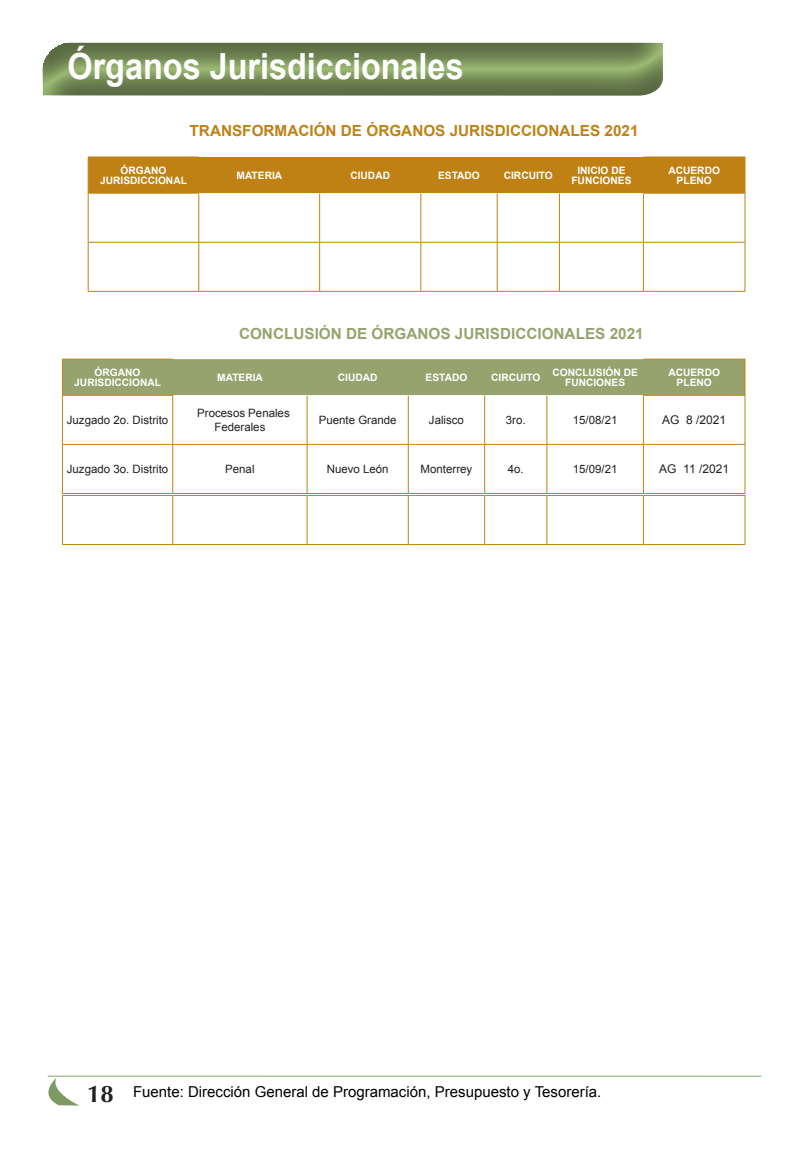
<style>
.page{position:relative;width:808px;height:1149px;background:#fff}
.page>*{position:absolute;margin:0;border:0;box-sizing:border-box;transform-origin:0 0}
.t1{font:700 36px "Arial";color:#fff;scale:.9 1}
.t2{font:700 24px "Optima";color:#231f20}
.t3{font:700 15.3px "Arial";color:#bf8114}
.t4{font:700 15.3px "Arial";color:#96a36e}
.t5{font:15px "Arial";color:#000}
.t6{font:12px "Arial";color:#231f20}
.t7{font:11.4px/13.8px "Arial";color:#231f20}
.t8{font:700 10.2px "Arial";color:#fff}
</style>
<div class="page">
<hr style="left:48px;top:1075px;width:713px;height:1px;background:#7da869">
<svg style="left:48px;top:1078px;width:30px;height:27px"></svg>
<div style="left:39px;top:38px;width:624px;height:60px;background:#231f20;opacity:.5"></div>
<div style="left:89px;top:157px;width:655px;height:36px;background:#bf8114"></div>
<svg style="left:89px;top:193px;width:655px;height:98px"></svg>
<hr style="left:88px;top:156px;width:111px;height:1px;background:#bf8114">
<hr style="left:88px;top:157px;width:1px;height:36px;background:#bf8114">
<hr style="left:643px;top:156px;width:102px;height:1px;background:#bf8114">
<hr style="left:88px;top:193px;width:111px;height:1px;background:#bf8114">
<hr style="left:643px;top:193px;width:102px;height:1px;background:#bf8114">
<hr style="left:744px;top:157px;width:1px;height:36px;background:#bf8114">
<hr style="left:88px;top:193px;width:1px;height:49px;background:#bf8114">
<hr style="left:198px;top:193px;width:1px;height:49px;background:#bf8114">
<hr style="left:319px;top:193px;width:1px;height:49px;background:#bf8114">
<hr style="left:420px;top:193px;width:1px;height:49px;background:#bf8114">
<hr style="left:497px;top:193px;width:1px;height:49px;background:#bf8114">
<hr style="left:559px;top:193px;width:1px;height:49px;background:#bf8114">
<hr style="left:643px;top:193px;width:1px;height:49px;background:#bf8114">
<hr style="left:744px;top:193px;width:1px;height:49px;background:#bf8114">
<hr style="left:88px;top:242px;width:111px;height:1px;background:#bf8114">
<hr style="left:88px;top:242px;width:1px;height:49px;background:#bf8114">
<hr style="left:199px;top:242px;width:121px;height:1px;background:#bf8114">
<hr style="left:198px;top:242px;width:1px;height:49px;background:#bf8114">
<hr style="left:320px;top:242px;width:101px;height:1px;background:#bf8114">
<hr style="left:319px;top:242px;width:1px;height:49px;background:#bf8114">
<hr style="left:421px;top:242px;width:76px;height:1px;background:#bf8114">
<hr style="left:420px;top:242px;width:1px;height:49px;background:#bf8114">
<hr style="left:497px;top:242px;width:62px;height:1px;background:#bf8114">
<hr style="left:497px;top:242px;width:1px;height:49px;background:#bf8114">
<hr style="left:559px;top:242px;width:84px;height:1px;background:#bf8114">
<hr style="left:559px;top:242px;width:1px;height:49px;background:#bf8114">
<hr style="left:643px;top:242px;width:102px;height:1px;background:#bf8114">
<hr style="left:643px;top:242px;width:1px;height:49px;background:#bf8114">
<hr style="left:744px;top:242px;width:1px;height:49px;background:#bf8114">
<hr style="left:88px;top:291px;width:111px;height:1px;background:#bf8114">
<hr style="left:199px;top:291px;width:121px;height:1px;background:#bf8114">
<hr style="left:320px;top:291px;width:101px;height:1px;background:#bf8114">
<hr style="left:421px;top:291px;width:76px;height:1px;background:#bf8114">
<hr style="left:497px;top:291px;width:62px;height:1px;background:#bf8114">
<hr style="left:559px;top:291px;width:84px;height:1px;background:#bf8114">
<hr style="left:643px;top:291px;width:102px;height:1px;background:#bf8114">
<div style="left:63px;top:359px;width:681px;height:36px;background:#96a36e"></div>
<svg style="left:63px;top:395px;width:681px;height:98px"></svg>
<hr style="left:62px;top:358px;width:111px;height:1px;background:#bf8114">
<hr style="left:62px;top:359px;width:1px;height:36px;background:#bf8114">
<hr style="left:643px;top:358px;width:102px;height:1px;background:#bf8114">
<hr style="left:62px;top:394px;width:111px;height:1px;background:#bf8114">
<hr style="left:643px;top:394px;width:102px;height:1px;background:#bf8114">
<hr style="left:744px;top:359px;width:1px;height:36px;background:#bf8114">
<hr style="left:62px;top:395px;width:1px;height:49px;background:#bf8114">
<hr style="left:172px;top:395px;width:1px;height:49px;background:#bf8114">
<hr style="left:307px;top:395px;width:1px;height:49px;background:#bf8114">
<hr style="left:408px;top:395px;width:1px;height:49px;background:#bf8114">
<hr style="left:484px;top:395px;width:1px;height:49px;background:#bf8114">
<hr style="left:546px;top:395px;width:1px;height:49px;background:#bf8114">
<hr style="left:643px;top:395px;width:1px;height:49px;background:#bf8114">
<hr style="left:744px;top:395px;width:1px;height:49px;background:#bf8114">
<hr style="left:62px;top:444px;width:111px;height:1px;background:#bf8114">
<hr style="left:62px;top:444px;width:1px;height:49px;background:#bf8114">
<hr style="left:173px;top:444px;width:134px;height:1px;background:#bf8114">
<hr style="left:172px;top:444px;width:1px;height:49px;background:#bf8114">
<hr style="left:307px;top:444px;width:101px;height:1px;background:#bf8114">
<hr style="left:307px;top:444px;width:1px;height:49px;background:#bf8114">
<hr style="left:408px;top:444px;width:77px;height:1px;background:#bf8114">
<hr style="left:408px;top:444px;width:1px;height:49px;background:#bf8114">
<hr style="left:485px;top:444px;width:62px;height:1px;background:#bf8114">
<hr style="left:484px;top:444px;width:1px;height:49px;background:#bf8114">
<hr style="left:547px;top:444px;width:96px;height:1px;background:#bf8114">
<hr style="left:546px;top:444px;width:1px;height:49px;background:#bf8114">
<hr style="left:643px;top:444px;width:102px;height:1px;background:#bf8114">
<hr style="left:643px;top:444px;width:1px;height:49px;background:#bf8114">
<hr style="left:744px;top:444px;width:1px;height:49px;background:#bf8114">
<hr style="left:62px;top:493px;width:111px;height:1px;background:#bf8114">
<hr style="left:173px;top:493px;width:134px;height:1px;background:#bf8114">
<hr style="left:307px;top:493px;width:101px;height:1px;background:#bf8114">
<hr style="left:408px;top:493px;width:77px;height:1px;background:#bf8114">
<hr style="left:485px;top:493px;width:62px;height:1px;background:#bf8114">
<hr style="left:547px;top:493px;width:96px;height:1px;background:#bf8114">
<hr style="left:643px;top:493px;width:102px;height:1px;background:#bf8114">
<hr style="left:62px;top:495px;width:111px;height:1px;background:#bf8114">
<hr style="left:62px;top:495px;width:1px;height:49px;background:#bf8114">
<hr style="left:173px;top:495px;width:134px;height:1px;background:#bf8114">
<hr style="left:172px;top:495px;width:1px;height:49px;background:#bf8114">
<hr style="left:307px;top:495px;width:101px;height:1px;background:#bf8114">
<hr style="left:307px;top:495px;width:1px;height:49px;background:#bf8114">
<hr style="left:408px;top:495px;width:77px;height:1px;background:#bf8114">
<hr style="left:408px;top:495px;width:1px;height:49px;background:#bf8114">
<hr style="left:485px;top:495px;width:62px;height:1px;background:#bf8114">
<hr style="left:484px;top:495px;width:1px;height:49px;background:#bf8114">
<hr style="left:547px;top:495px;width:96px;height:1px;background:#bf8114">
<hr style="left:546px;top:495px;width:1px;height:49px;background:#bf8114">
<hr style="left:643px;top:495px;width:102px;height:1px;background:#bf8114">
<hr style="left:643px;top:495px;width:1px;height:49px;background:#bf8114">
<hr style="left:744px;top:495px;width:1px;height:49px;background:#bf8114">
<hr style="left:62px;top:544px;width:111px;height:1px;background:#bf8114">
<hr style="left:173px;top:544px;width:134px;height:1px;background:#bf8114">
<hr style="left:307px;top:544px;width:101px;height:1px;background:#bf8114">
<hr style="left:408px;top:544px;width:77px;height:1px;background:#bf8114">
<hr style="left:485px;top:544px;width:62px;height:1px;background:#bf8114">
<hr style="left:547px;top:544px;width:96px;height:1px;background:#bf8114">
<hr style="left:643px;top:544px;width:102px;height:1px;background:#bf8114">
<p class="t1" style="left:67px;top:42px;width:442px">Órganos Jurisdiccionales</p>
<p class="t3" style="left:190px;top:121px;width:450px">TRANSFORMACIÓN DE ÓRGANOS JURISDICCIONALES 2021</p>
<p class="t8" style="left:121px;top:163px;width:47px">ÓRGANO</p>
<p class="t8" style="left:100px;top:173px;width:88px">JURISDICCIONAL</p>
<p class="t8" style="left:237px;top:168px;width:47px">MATERIA</p>
<p class="t8" style="left:350px;top:168px;width:41px">CIUDAD</p>
<p class="t8" style="left:438px;top:168px;width:43px">ESTADO</p>
<p class="t8" style="left:504px;top:168px;width:51px">CIRCUITO</p>
<p class="t8" style="left:577px;top:163px;width:50px">INICIO DE</p>
<p class="t8" style="left:571px;top:173px;width:62px">FUNCIONES</p>
<p class="t8" style="left:668px;top:163px;width:53px">ACUERDO</p>
<p class="t8" style="left:677px;top:173px;width:37px">PLENO</p>
<p class="t8" style="left:95px;top:365px;width:47px">ÓRGANO</p>
<p class="t8" style="left:74px;top:375px;width:88px">JURISDICCIONAL</p>
<p class="t4" style="left:239px;top:323px;width:406px">CONCLUSIÓN DE ÓRGANOS JURISDICCIONALES 2021</p>
<p class="t8" style="left:217px;top:370px;width:47px">MATERIA</p>
<p class="t8" style="left:338px;top:370px;width:41px">CIUDAD</p>
<p class="t8" style="left:426px;top:370px;width:43px">ESTADO</p>
<p class="t8" style="left:491px;top:370px;width:51px">CIRCUITO</p>
<p class="t8" style="left:552px;top:365px;width:87px">CONCLUSIÓN DE</p>
<p class="t8" style="left:565px;top:375px;width:62px">FUNCIONES</p>
<p class="t8" style="left:668px;top:365px;width:53px">ACUERDO</p>
<p class="t8" style="left:677px;top:375px;width:37px">PLENO</p>
<p class="t7" style="left:67px;top:413px;width:103px">Juzgado 2o. Distrito</p>
<p class="t7" style="left:214px;top:406px;width:77px;text-indent:-17px">Procesos Penales<br>Federales</p>
<p class="t7" style="left:319px;top:413px;width:79px">Puente Grande</p>
<p class="t7" style="left:429px;top:413px;width:37px">Jalisco</p>
<p class="t7" style="left:506px;top:413px;width:21px">3ro.</p>
<p class="t7" style="left:573px;top:413px;width:46px">15/08/21</p>
<p class="t6" style="left:662px;top:412px;width:66px">AG 8 /2021</p>
<p class="t7" style="left:67px;top:462px;width:103px">Juzgado 3o. Distrito</p>
<p class="t7" style="left:225px;top:462px;width:31px">Penal</p>
<p class="t7" style="left:327px;top:462px;width:63px">Nuevo León</p>
<p class="t7" style="left:421px;top:462px;width:53px">Monterrey</p>
<p class="t7" style="left:508px;top:462px;width:17px">4o.</p>
<p class="t7" style="left:573px;top:462px;width:46px">15/09/21</p>
<p class="t6" style="left:659px;top:461px;width:71px">AG 11 /2021</p>
<p class="t2" style="left:87px;top:1079px;width:28px">18</p>
<p class="t5" style="left:133px;top:1081px;width:470px">Fuente: Dirección General de Programación, Presupuesto y Tesorería.</p>
</div>
